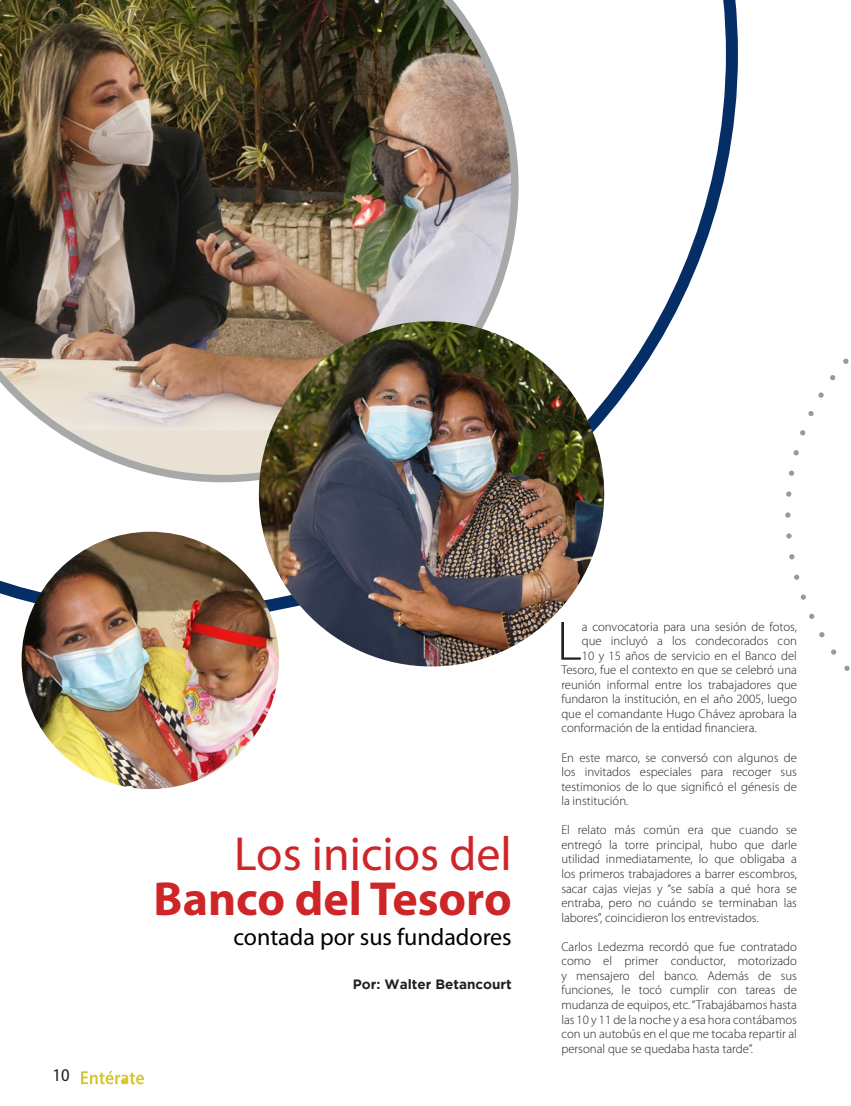
<style>
.page{position:relative;width:851px;height:1106px;background:#fff}
.page>*{position:absolute;margin:0;border:0;box-sizing:border-box;transform-origin:0 0}
.t1{font:300 55.95px "Myriad Pro";color:#231f20}
.t2{font:700 48px "Myriad Pro";color:#ce2628}
.t3{font:48px "Myriad Pro";color:#ce2628}
.t4{font:24px "Myriad Pro";color:#000001}
.t5{font:semi-condensed 18px "Myriad Pro";color:#231f20}
.t6{font:700 13.5px "Gotham";color:#231f20}
.t7{font:300 12.75px/14.5px "Myriad Pro";color:#231f20;text-align:justify}
</style>
<div class="page">
<svg style="left:0;top:0;width:737px;height:620px"></svg>
<svg style="left:81px;top:1070px;width:63px;height:14px"></svg>
<img style="left:0;top:0;width:518px;height:482px">
<img style="left:22px;top:531px;width:257px;height:258px;border-radius:129px">
<img style="left:259px;top:321px;width:345px;height:345px;border-radius:173px">
<svg style="left:786px;top:533px;width:5px;height:6px"></svg>
<svg style="left:785px;top:512px;width:5px;height:5px"></svg>
<svg style="left:786px;top:491px;width:5px;height:6px"></svg>
<svg style="left:789px;top:470px;width:5px;height:6px"></svg>
<svg style="left:793px;top:450px;width:5px;height:5px"></svg>
<svg style="left:800px;top:430px;width:5px;height:6px"></svg>
<svg style="left:808px;top:411px;width:5px;height:5px"></svg>
<svg style="left:818px;top:392px;width:5px;height:6px"></svg>
<svg style="left:830px;top:375px;width:5px;height:5px"></svg>
<svg style="left:843px;top:358px;width:5px;height:6px"></svg>
<svg style="left:844px;top:665px;width:5px;height:6px"></svg>
<svg style="left:831px;top:649px;width:5px;height:6px"></svg>
<svg style="left:819px;top:632px;width:5px;height:5px"></svg>
<svg style="left:809px;top:613px;width:5px;height:6px"></svg>
<svg style="left:800px;top:594px;width:6px;height:6px"></svg>
<svg style="left:794px;top:574px;width:5px;height:6px"></svg>
<svg style="left:789px;top:554px;width:5px;height:5px"></svg>
<h3 class="t5" style="left:52px;top:1064px;width:19px">10</h3>
<h2 class="t3" style="left:234px;top:824px;width:279px">Los inicios del</h2>
<h2 class="t2" style="left:154px;top:868px;width:359px">Banco del Tesoro</h2>
<h3 class="t4" style="left:233px;top:922px;width:280px">contada por sus fundadores</h3>
<p class="t6" style="left:353px;top:976px;width:160px">Por: Walter Betancourt</p>
<h1 class="t1" style="left:556px;top:607px;width:27px">L</h1>
<p class="t7" style="left:581px;top:619px;width:216px">a convocatoria para una sesión de fotos,</p>
<p class="t7" style="left:581px;top:633px;width:216px">que incluyó a los condecorados con</p>
<p class="t7" style="left:581px;top:648px;width:216px">10 y 15 años de servicio en el Banco del</p>
<p class="t7" style="left:561px;top:662px;width:237px">Tesoro, fue el contexto en que se celebró una</p>
<p class="t7" style="left:561px;top:677px;width:237px">reunión informal entre los trabajadores que</p>
<p class="t7" style="left:561px;top:691px;width:237px">fundaron la institución, en el año 2005, luego</p>
<p class="t7" style="left:561px;top:706px;width:237px">que el comandante Hugo Chávez aprobara la</p>
<p class="t7" style="left:561px;top:721px;width:197px">conformación de la entidad financiera.</p>
<p class="t7" style="left:561px;top:750px;width:237px">En este marco, se conversó con algunos de los invitados especiales para recoger sus testimonios de lo que significó el génesis de la institución.</p>
<p class="t7" style="left:561px;top:822px;width:237px">El relato más común era que cuando se entregó la torre principal, hubo que darle utilidad inmediatamente, lo que obligaba a los primeros trabajadores a barrer escombros, sacar cajas viejas y “se sabía a qué hora se entraba, pero no cuándo se terminaban las labores”, coincidieron los entrevistados.</p>
<p class="t7" style="left:561px;top:939px;width:237px">Carlos Ledezma recordó que fue contratado como el primer conductor, motorizado y mensajero del banco. Además de sus funciones, le tocó cumplir con tareas de mudanza de equipos, etc. “Trabajábamos hasta las 10 y 11 de la noche y a esa hora contábamos con un autobús en el que me tocaba repartir al personal que se quedaba hasta tarde”.</p>
</div>
